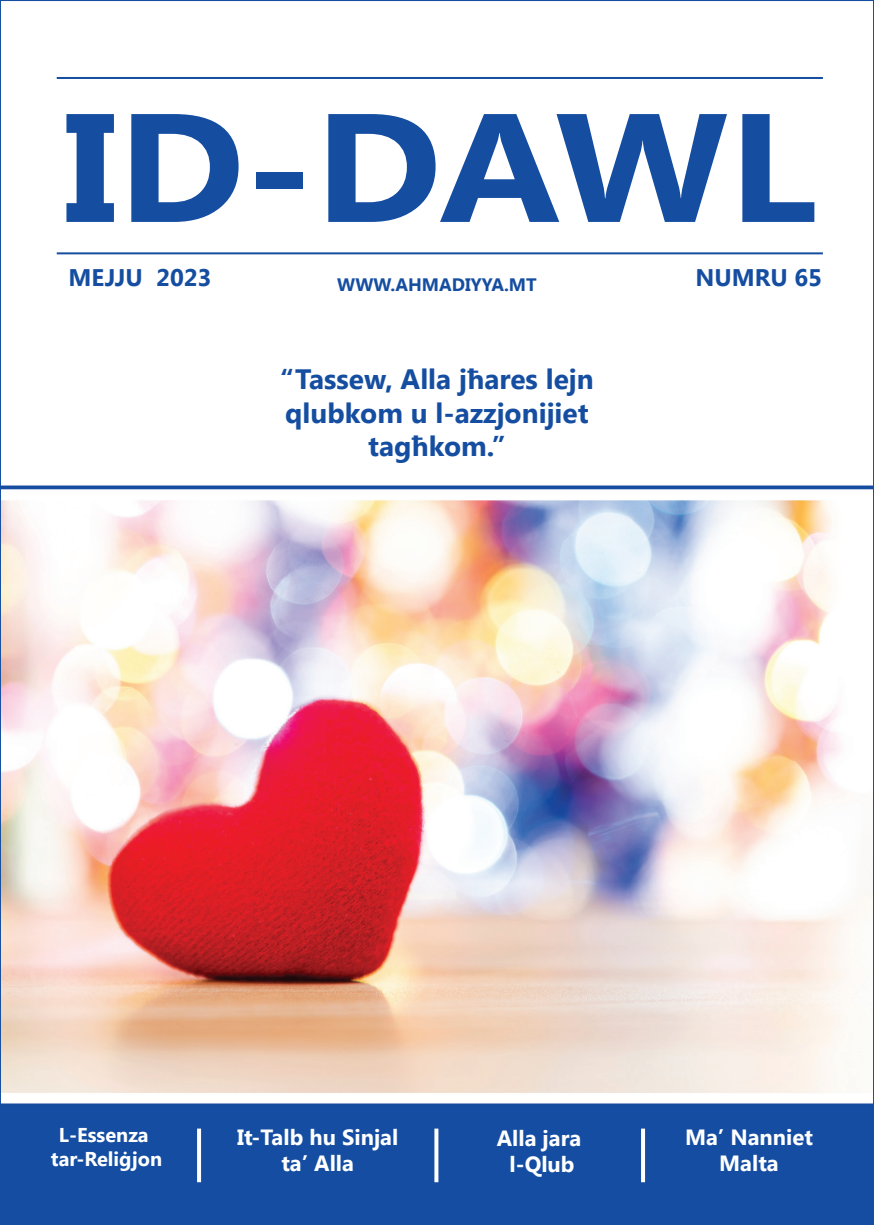
<style>
.page{position:relative;width:874px;height:1225px;background:#fff}
.page>*{position:absolute;margin:0;border:0;box-sizing:border-box;transform-origin:0 0}
.t1{font:700 154px "Segoe UI";letter-spacing:-.005em;color:#154ea1;scale:1.12 1}
.t2{font:700 28px/33.6px "Segoe UI";color:#154ea1;text-align:center}
.t3{font:700 24px "Segoe UI";color:#154ea1}
.t4{font:700 22px/26.4px "Segoe UI";color:#fff;text-align:center}
.t5{font:700 20px/24px "Segoe UI";color:#fff;text-align:center}
.t6{font:700 18px "Segoe UI";color:#154ea1}
</style>
<div class="page">
<img style="left:3px;top:77px;width:867px;height:1145px">
<svg style="left:197px;top:1128px;width:4px;height:54px"></svg>
<svg style="left:434px;top:1128px;width:4px;height:54px"></svg>
<svg style="left:640px;top:1128px;width:4px;height:54px"></svg>
<hr style="left:57px;top:77px;width:765px;height:2px;background:#154ea1">
<hr style="left:57px;top:252px;width:765px;height:2px;background:#154ea1">
<h1 class="t1" style="left:63px;top:57px;width:674px">ID-DAWL</h1>
<p class="t3" style="left:68px;top:261px;width:144px">MEJJU 2023</p>
<p class="t3" style="left:695px;top:261px;width:128px">NUMRU 65</p>
<p class="t6" style="left:337px;top:272px;width:201px">WWW.AHMADIYYA.MT</p>
<p class="t2" style="left:280px;top:361px;width:315px">“Tassew, Alla jħares lejn qlubkom u l-azzjonijiet tagħkom.”</p>
<p class="t5" style="left:51px;top:1122px;width:113px">L-Essenza tar-Reliġjon</p>
<p class="t4" style="left:237px;top:1122px;width:163px">It-Talb hu Sinjal ta’ Alla</p>
<p class="t4" style="left:496px;top:1123px;width:86px">Alla jara l-Qlub</p>
<p class="t4" style="left:684px;top:1122px;width:129px">Ma’ Nanniet<br>Malta</p>
</div>
